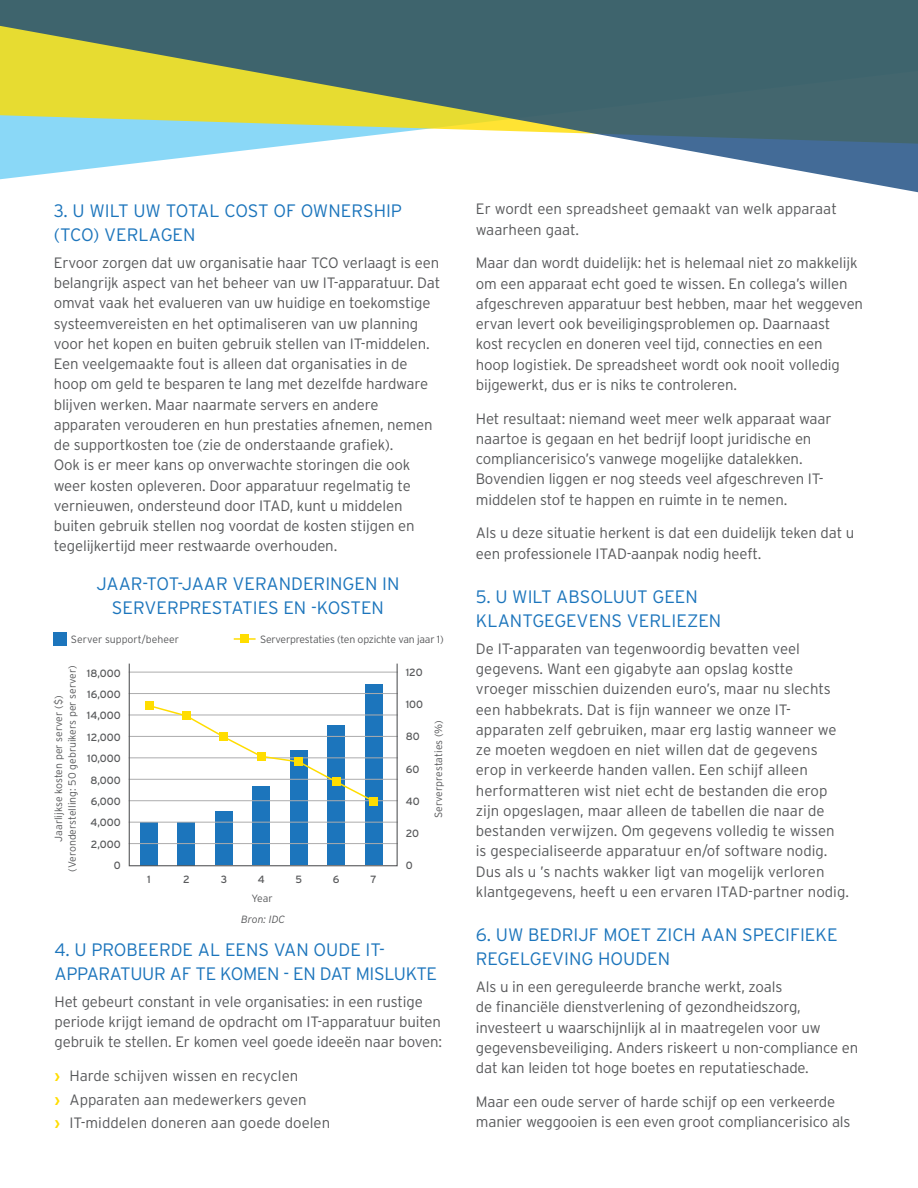
<style>
.page{position:relative;width:918px;height:1188px;background:#fff}
.page>*{position:absolute;margin:0;border:0;box-sizing:border-box;transform-origin:0 0}
.t1{font:300 18px/24px "Interstate";color:#1c75bc}
.t2{font:300 18px/24px "Interstate";letter-spacing:-.02em;color:#1c75bc}
.t3{font:300 15px/20.2px "Interstate";letter-spacing:-.01em;color:#58595b}
.t4{font:300 10.5px/13.5px "Interstate";color:#58595b;text-align:center}
.t5{font:10.5px "Interstate";color:#58595b}
.t6{font:300 10.5px "Interstate";letter-spacing:-.02em;color:#58595b}
.t7{font:italic 300 10.5px "Interstate";color:#58595b}
.s1{font-weight:700;color:#fd0}
</style>
<div class="page">
<svg style="left:0;top:0;width:918px;height:192px;fill:#43666d"></svg>
<div style="left:140px;top:822px;width:18px;height:43px;background:#1c75bc"></div>
<div style="left:178px;top:822px;width:17px;height:43px;background:#1c75bc"></div>
<div style="left:215px;top:811px;width:18px;height:54px;background:#1c75bc"></div>
<div style="left:253px;top:786px;width:17px;height:79px;background:#1c75bc"></div>
<div style="left:290px;top:751px;width:17px;height:114px;background:#1c75bc"></div>
<div style="left:328px;top:726px;width:17px;height:139px;background:#1c75bc"></div>
<div style="left:365px;top:685px;width:17px;height:180px;background:#1c75bc"></div>
<hr style="left:129px;top:672px;width:269px;height:1px;background:#acacad">
<hr style="left:129px;top:693px;width:269px;height:1px;background:#acacad">
<hr style="left:129px;top:715px;width:269px;height:1px;background:#acacad">
<hr style="left:129px;top:736px;width:269px;height:1px;background:#acacad">
<hr style="left:129px;top:758px;width:269px;height:1px;background:#acacad">
<hr style="left:129px;top:779px;width:269px;height:1px;background:#acacad">
<hr style="left:129px;top:800px;width:269px;height:1px;background:#acacad">
<hr style="left:129px;top:822px;width:269px;height:1px;background:#acacad">
<hr style="left:129px;top:843px;width:269px;height:1px;background:#acacad">
<div style="left:54px;top:632px;width:13px;height:14px;background:#1c75bc"></div>
<div style="left:240px;top:635px;width:9px;height:8px;background:#fd0"></div>
<hr style="left:234px;top:638px;width:22px;height:2px;background:#fd0">
<div style="left:129px;top:663px;width:269px;height:203px;border:1px solid #58595b"></div>
<div style="left:145px;top:701px;width:8px;height:9px;background:#fd0"></div>
<div style="left:369px;top:797px;width:9px;height:8px;background:#fd0"></div>
<svg style="left:147px;top:704px;width:229px;height:99px"></svg>
<p class="t1" style="left:54px;top:198px;width:350px">3. U WILT UW TOTAL COST OF OWNERSHIP (TCO) VERLAGEN</p>
<p class="t3" style="left:54px;top:252px;width:388px">Ervoor zorgen dat uw organisatie haar TCO verlaagt is een belangrijk aspect van het beheer van uw IT-apparatuur. Dat omvat vaak het evalueren van uw huidige en toekomstige systeemvereisten en het optimaliseren van uw planning voor het kopen en buiten gebruik stellen van IT-middelen.<br>Een veelgemaakte fout is alleen dat organisaties in de hoop om geld te besparen te lang met dezelfde hardware blijven werken. Maar naarmate servers en andere apparaten verouderen en hun prestaties afnemen, nemen de supportkosten toe (zie de onderstaande grafiek).<br>Ook is er meer kans op onverwachte storingen die ook weer kosten opleveren. Door apparatuur regelmatig te vernieuwen, ondersteund door ITAD, kunt u middelen buiten gebruik stellen nog voordat de kosten stijgen en tegelijkertijd meer restwaarde overhouden.</p>
<p class="t1" style="left:97px;top:572px;width:304px;text-align:center">JAAR-TOT-JAAR VERANDERINGEN IN<br>SERVERPRESTATIES EN -KOSTEN</p>
<p class="t4" style="left:71px;top:633px;width:110px">Server support/beheer</p>
<p class="t6" style="left:260px;top:634px;width:185px">Serverprestaties (ten opzichte van jaar 1)</p>
<p class="t4" style="left:52px;top:872px;width:208px;rotate:-90deg">Jaarlijkse kosten per server ($) (Veronderstelling: 50 gebruikers per server)</p>
<p class="t5" style="left:87px;top:667px;width:35px">18,000</p>
<p class="t5" style="left:87px;top:688px;width:35px">16,000</p>
<p class="t5" style="left:87px;top:710px;width:35px">14,000</p>
<p class="t5" style="left:87px;top:731px;width:35px">12,000</p>
<p class="t5" style="left:87px;top:753px;width:35px">10,000</p>
<p class="t5" style="left:90px;top:774px;width:32px">8,000</p>
<p class="t5" style="left:91px;top:795px;width:31px">6,000</p>
<p class="t5" style="left:91px;top:817px;width:32px">4,000</p>
<p class="t5" style="left:91px;top:838px;width:31px">2,000</p>
<p class="t5" style="left:114px;top:860px;width:8px">0</p>
<p class="t5" style="left:147px;top:873px;width:5px">1</p>
<p class="t5" style="left:183px;top:873px;width:8px">2</p>
<p class="t5" style="left:221px;top:873px;width:8px">3</p>
<p class="t5" style="left:258px;top:873px;width:9px">4</p>
<p class="t5" style="left:295px;top:873px;width:8px">5</p>
<p class="t5" style="left:333px;top:873px;width:8px">6</p>
<p class="t5" style="left:371px;top:873px;width:8px">7</p>
<p class="t4" style="left:252px;top:891px;width:23px">Year</p>
<p class="t7" style="left:241px;top:914px;width:45px">Bron: IDC</p>
<p class="t5" style="left:406px;top:667px;width:18px">120</p>
<p class="t5" style="left:406px;top:699px;width:19px">100</p>
<p class="t5" style="left:406px;top:731px;width:15px">80</p>
<p class="t5" style="left:406px;top:763px;width:15px">60</p>
<p class="t5" style="left:406px;top:795px;width:15px">40</p>
<p class="t5" style="left:406px;top:827px;width:15px">20</p>
<p class="t5" style="left:406px;top:860px;width:8px">0</p>
<p class="t4" style="left:432px;top:818px;width:100px;rotate:-90deg">Serverprestaties (%)</p>
<p class="t2" style="left:55px;top:937px;width:384px">4. U PROBEERDE AL EENS VAN OUDE IT-<br>APPARATUUR AF TE KOMEN - EN DAT MISLUKTE</p>
<p class="t3" style="left:55px;top:991px;width:389px">Het gebeurt constant in vele organisaties: in een rustige periode krijgt iemand de opdracht om IT-apparatuur buiten gebruik te stellen. Er komen veel goede ideeën naar boven:</p>
<p class="t3" style="left:55px;top:1064px;width:277px;line-height:23.5px"><span class="s1">›</span> Harde schijven wissen en recyclen<br><span class="s1">›</span> Apparaten aan medewerkers geven<br><span class="s1">›</span> IT-middelen doneren aan goede doelen</p>
<p class="t3" style="left:476px;top:199px;width:363px">Er wordt een spreadsheet gemaakt van welk apparaat waarheen gaat.</p>
<p class="t3" style="left:476px;top:253px;width:389px">Maar dan wordt duidelijk: het is helemaal niet zo makkelijk om een apparaat echt goed te wissen. En collega’s willen afgeschreven apparatuur best hebben, maar het weggeven ervan levert ook beveiligingsproblemen op. Daarnaast<br>kost recyclen en doneren veel tijd, connecties en een<br>hoop logistiek. De spreadsheet wordt ook nooit volledig bijgewerkt, dus er is niks te controleren.</p>
<p class="t3" style="left:476px;top:408px;width:357px">Het resultaat: niemand weet meer welk apparaat waar naartoe is gegaan en het bedrijf loopt juridische en compliancerisico’s vanwege mogelijke datalekken.<br>Bovendien liggen er nog steeds veel afgeschreven IT&shy;middelen stof te happen en ruimte in te nemen.</p>
<p class="t3" style="left:476px;top:523px;width:380px">Als u deze situatie herkent is dat een duidelijk teken dat u een professionele ITAD-aanpak nodig heeft.</p>
<p class="t1" style="left:476px;top:585px;width:247px">5. U WILT ABSOLUUT GEEN<br>KLANTGEGEVENS VERLIEZEN</p>
<p class="t3" style="left:476px;top:638px;width:375px">De IT-apparaten van tegenwoordig bevatten veel gegevens. Want een gigabyte aan opslag kostte vroeger misschien duizenden euro’s, maar nu slechts een habbekrats. Dat is fijn wanneer we onze IT&shy;apparaten zelf gebruiken, maar erg lastig wanneer we ze moeten wegdoen en niet willen dat de gegevens erop in verkeerde handen vallen. Een schijf alleen herformatteren wist niet echt de bestanden die erop zijn opgeslagen, maar alleen de tabellen die naar de bestanden verwijzen. Om gegevens volledig te wissen is gespecialiseerde apparatuur en/of software nodig.<br>Dus als u ’s nachts wakker ligt van mogelijk verloren klantgegevens, heeft u een ervaren ITAD-partner nodig.</p>
<p class="t1" style="left:476px;top:923px;width:363px">6. UW BEDRIJF MOET ZICH AAN SPECIFIEKE<br>REGELGEVING HOUDEN</p>
<p class="t3" style="left:476px;top:977px;width:384px">Als u in een gereguleerde branche werkt, zoals<br>de financiële dienstverlening of gezondheidszorg, investeert u waarschijnlijk al in maatregelen voor uw gegevensbeveiliging. Anders riskeert u non-compliance en dat kan leiden tot hoge boetes en reputatieschade.</p>
<p class="t3" style="left:476px;top:1091px;width:376px">Maar een oude server of harde schijf op een verkeerde manier weggooien is een even groot compliancerisico als</p>
</div>
